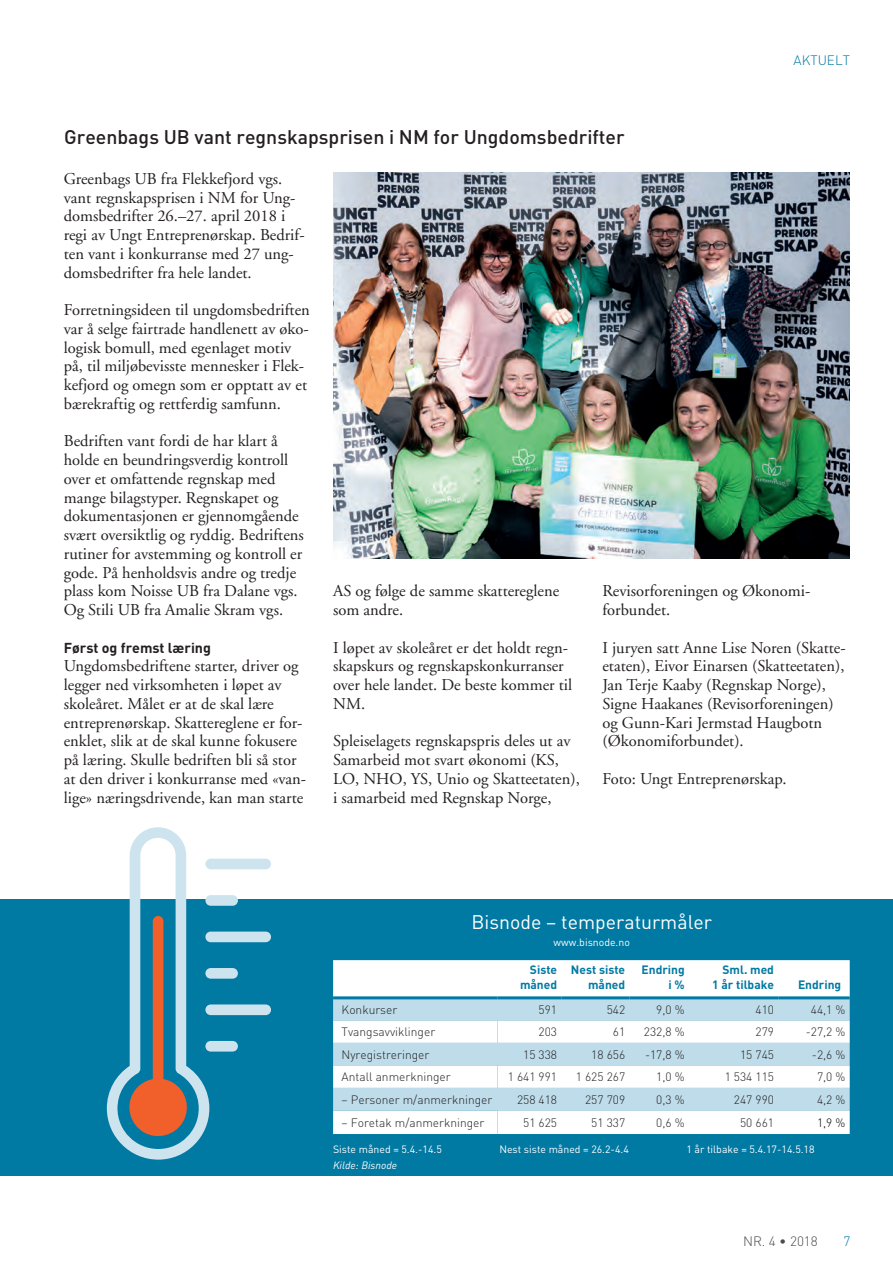
<style>
.page{position:relative;width:893px;height:1263px;background:#fff}
.page>*{position:absolute;margin:0;border:0;box-sizing:border-box;transform-origin:0 0}
.t1{font:500 19.5px "DIN";color:#231f20}
.t2{font:19.5px "DIN";color:#fff}
.t3{font:16.5px/18.8px "Adobe Garamond";color:#231f20}
.t4{font:700 14.25px "DIN";color:#231f20}
.t5{font:300 13.5px "DIN";color:#4b4c4d}
.t6{font:300 13.5px "DIN";color:#0079a3}
.t7{font:300 12px "DIN";color:#231f20}
.t8{font:700 12px/15px "DIN";color:#0079a3;text-align:right}
.t9{font:300 12px "DIN";color:#000}
.t10{font:10.5px "DIN";color:#fff}
.t11{font:italic 10.5px "DIN";color:#fff}
</style>
<div class="page">
<div style="left:0;top:900px;width:893px;height:276px;background:#0079a3"></div>
<div style="left:333px;top:960px;width:517px;height:36px;background:#fff"></div>
<div style="left:333px;top:999px;width:517px;height:21px;background:#bedcea"></div>
<svg style="left:333px;top:1020px;width:517px;height:114px;background:#e3f0f5"></svg>
<svg style="left:107px;top:827px;width:164px;height:332px"></svg>
<img style="left:333px;top:173px;width:516px;height:386px">
<p class="t1" style="left:64px;top:124px;width:562px">Greenbags UB vant regnskapsprisen i NM for Ungdomsbedrifter</p>
<p class="t6" style="left:794px;top:52px;width:58px">AKTUELT</p>
<p class="t3" style="left:64px;top:170px;width:242px">Greenbags UB fra Flekkefjord vgs. vant regnskapsprisen i NM for Ung&shy;domsbedrifter 26.–27. april 2018 i regi av Ungt Entreprenørskap. Bedrif&shy;ten vant i konkurranse med 27 ung&shy;domsbedrifter fra hele landet.</p>
<p class="t3" style="left:64px;top:301px;width:248px">Forretningsideen til ungdomsbedriften var å selge fairtrade handlenett av øko&shy;logisk bomull, med egenlaget motiv på, til miljøbevisste mennesker i Flek&shy;kefjord og omegn som er opptatt av et bærekraftig og rettferdig samfunn.</p>
<p class="t3" style="left:64px;top:432px;width:242px">Bedriften vant fordi de har klart å holde en beundringsverdig kontroll over et omfattende regnskap med mange bilagstyper. Regnskapet og dokumentasjonen er gjennomgående svært oversiktlig og ryddig. Bedriftens rutiner for avstemming og kontroll er gode. På henholdsvis andre og tredje plass kom Noisse UB fra Dalane vgs.<br>Og Stili UB fra Amalie Skram vgs.</p>
<p class="t4" style="left:64px;top:638px;width:149px">Først og fremst læring</p>
<p class="t3" style="left:64px;top:657px;width:244px">Ungdomsbedriftene starter, driver og legger ned virksomheten i løpet av skoleåret. Målet er at de skal lære entreprenørskap. Skattereglene er for&shy;enklet, slik at de skal kunne fokusere på læring. Skulle bedriften bli så stor at den driver i konkurranse med «van&shy;lige» næringsdrivende, kan man starte</p>
<p class="t3" style="left:333px;top:582px;width:228px">AS og følge de samme skattereglene som andre.</p>
<p class="t3" style="left:333px;top:638px;width:241px">I løpet av skoleåret er det holdt regn&shy;skapskurs og regnskapskonkurranser over hele landet. De beste kommer til<br>NM.</p>
<p class="t3" style="left:333px;top:732px;width:248px">Spleiselagets regnskapspris deles ut av Samarbeid mot svart økonomi (KS, LO, NHO, YS, Unio og Skatteetaten), i samarbeid med Regnskap Norge,</p>
<p class="t3" style="left:602px;top:582px;width:208px">Revisorforeningen og Økonomi&shy;forbundet.</p>
<p class="t3" style="left:602px;top:638px;width:244px">I juryen satt Anne Lise Noren (Skatte&shy;etaten), Eivor Einarsen (Skatteetaten), Jan Terje Kaaby (Regnskap Norge), Signe Haakanes (Revisorforeningen) og Gunn-Kari Jermstad Haugbotn (Økonomiforbundet).</p>
<p class="t3" style="left:602px;top:770px;width:186px">Foto: Ungt Entreprenørskap.</p>
<p class="t2" style="left:471px;top:910px;width:242px">Bisnode – temperaturmåler</p>
<p class="t10" style="left:554px;top:935px;width:78px">www.bisnode.no</p>
<p class="t8" style="left:520px;top:962px;width:39px">Siste måned</p>
<p class="t8" style="left:571px;top:962px;width:56px">Nest siste måned</p>
<p class="t8" style="left:642px;top:962px;width:45px">Endring i%</p>
<p class="t8" style="left:712px;top:962px;width:63px">Sml. med<br>1 år tilbake</p>
<p class="t8" style="left:798px;top:977px;width:45px">Endring</p>
<p class="t7" style="left:342px;top:1002px;width:57px">Konkurser</p>
<p class="t7" style="left:539px;top:1002px;width:20px">591</p>
<p class="t7" style="left:607px;top:1002px;width:20px">542</p>
<p class="t7" style="left:656px;top:1002px;width:30px">9,0 %</p>
<p class="t7" style="left:755px;top:1002px;width:20px">410</p>
<p class="t7" style="left:811px;top:1002px;width:36px">44,1 %</p>
<p class="t7" style="left:342px;top:1025px;width:95px">Tvangsavviklinger</p>
<p class="t7" style="left:539px;top:1025px;width:20px">203</p>
<p class="t7" style="left:613px;top:1025px;width:14px">61</p>
<p class="t7" style="left:644px;top:1025px;width:42px">232,8 %</p>
<p class="t7" style="left:755px;top:1025px;width:20px">279</p>
<p class="t7" style="left:806px;top:1025px;width:41px">-27,2 %</p>
<p class="t7" style="left:342px;top:1047px;width:89px">Nyregistreringer</p>
<p class="t7" style="left:523px;top:1047px;width:35px">15 338</p>
<p class="t7" style="left:591px;top:1047px;width:35px">18 656</p>
<p class="t7" style="left:645px;top:1047px;width:41px">-17,8 %</p>
<p class="t7" style="left:740px;top:1047px;width:35px">15 745</p>
<p class="t7" style="left:812px;top:1047px;width:35px">-2,6 %</p>
<p class="t7" style="left:342px;top:1070px;width:111px">Antall anmerkninger</p>
<p class="t7" style="left:508px;top:1070px;width:51px">1 641 991</p>
<p class="t7" style="left:576px;top:1070px;width:51px">1 625 267</p>
<p class="t7" style="left:656px;top:1070px;width:30px">1,0 %</p>
<p class="t7" style="left:725px;top:1070px;width:51px">1 534 115</p>
<p class="t7" style="left:817px;top:1070px;width:30px">7,0 %</p>
<p class="t7" style="left:342px;top:1092px;width:152px">– Personer m/anmerkninger</p>
<p class="t7" style="left:517px;top:1092px;width:42px">258 418</p>
<p class="t7" style="left:585px;top:1092px;width:42px">257 709</p>
<p class="t7" style="left:656px;top:1092px;width:30px">0,3 %</p>
<p class="t7" style="left:734px;top:1092px;width:42px">247 990</p>
<p class="t7" style="left:817px;top:1092px;width:30px">4,2 %</p>
<p class="t7" style="left:342px;top:1115px;width:144px">– Foretak m/anmerkninger</p>
<p class="t7" style="left:523px;top:1115px;width:35px">51 625</p>
<p class="t7" style="left:591px;top:1115px;width:35px">51 337</p>
<p class="t7" style="left:656px;top:1115px;width:30px">0,6 %</p>
<p class="t7" style="left:740px;top:1115px;width:35px">50 661</p>
<p class="t9" style="left:817px;top:1115px;width:30px">1,9 %</p>
<p class="t10" style="left:333px;top:1142px;width:110px">Siste måned = 5.4.-14.5</p>
<p class="t10" style="left:499px;top:1142px;width:131px">Nest siste måned = 26.2-4.4</p>
<p class="t10" style="left:686px;top:1142px;width:130px">1 år tilbake = 5.4.17-14.5.18</p>
<p class="t11" style="left:333px;top:1159px;width:66px">Kilde: Bisnode</p>
<p class="t5" style="left:743px;top:1232px;width:76px">NR. 4 • 2018</p>
<p class="t6" style="left:843px;top:1232px;width:8px">7</p>
</div>
